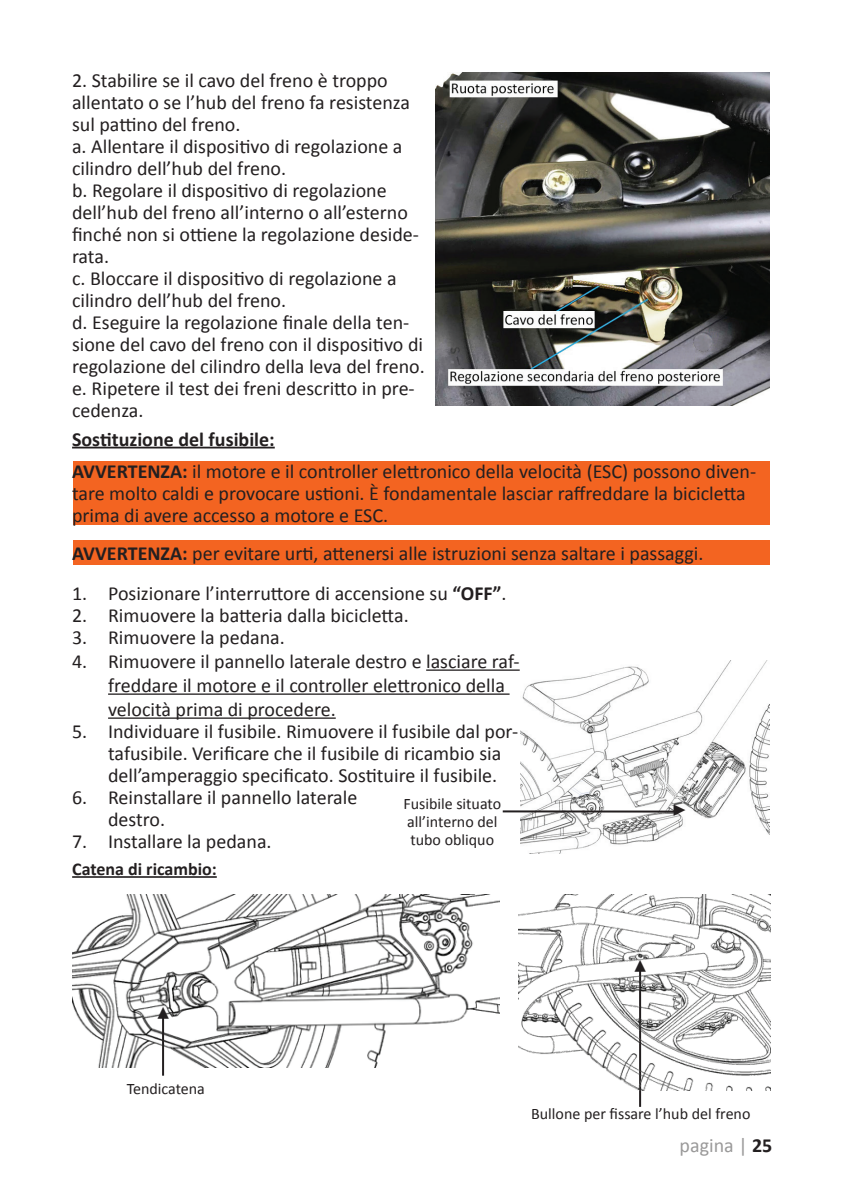
<style>
.page{position:relative;width:842px;height:1191px;background:#fff}
.page>*{position:absolute;margin:0;border:0;box-sizing:border-box;transform-origin:0 0}
.t1{font:24px "Minion Pro";color:#231f20}
.t2{font:20px/22px "Calibri";color:#231f20}
.t3{font:20px "Calibri";color:#9a9999}
.t4{font:700 18px "Calibri";color:#231f20}
.t5{font:16px/18px "Calibri";color:#231f20}
.s1{font-weight:700}
.s2{font-weight:700;color:#231f20}
</style>
<div class="page">
<div style="left:73px;top:540px;width:696px;height:25px;background:#f36421"></div>
<div style="left:73px;top:461px;width:696px;height:64px;background:#f36421"></div>
<img style="left:521px;top:661px;width:249px;height:192px">
<hr style="left:503px;top:810px;width:172px;height:3px;background:#231f20">
<hr style="left:72px;top:447px;width:203px;height:1px;background:#231f20">
<hr style="left:426px;top:669px;width:94px;height:2px;background:#231f20">
<hr style="left:108px;top:693px;width:401px;height:2px;background:#231f20">
<hr style="left:108px;top:717px;width:228px;height:2px;background:#231f20">
<img style="left:435px;top:72px;width:334px;height:333px">
<img style="left:72px;top:894px;width:427px;height:173px">
<hr style="left:162px;top:1018px;width:2px;height:58px;background:#231f20">
<hr style="left:639px;top:970px;width:2px;height:137px;background:#231f20">
<img style="left:518px;top:894px;width:252px;height:196px">
<hr style="left:72px;top:876px;width:145px;height:2px;background:#231f20">
<p class="t2" style="left:72px;top:69px;width:354px">2. Stabilire se il cavo del freno è troppo allentato o se l’hub del freno fa resistenza sul pattino del freno.<br>a. Allentare il dispositivo di regolazione a cilindro dell’hub del freno.<br>b. Regolare il dispositivo di regolazione dell’hub del freno all’interno o all’esterno finché non si ottiene la regolazione deside&shy;rata.<br>c. Bloccare il dispositivo di regolazione a cilindro dell’hub del freno.<br>d. Eseguire la regolazione finale della ten&shy;sione del cavo del freno con il dispositivo di regolazione del cilindro della leva del freno. e. Ripetere il test dei freni descritto in pre&shy;cedenza.</p>
<p class="t2" style="left:72px;top:423px;width:685px;line-height:32px"><span class="s1">Sostituzione del fusibile:<br>AVVERTENZA:</span> il motore e il controller elettronico della velocità (ESC) possono diven-</p>
<p class="t2" style="left:72px;top:482px;width:675px">tare molto caldi e provocare ustioni. È fondamentale lasciar raffreddare la bicicletta prima di avere accesso a motore e ESC.</p>
<p class="t2" style="left:72px;top:542px;width:633px"><span class="s1">AVVERTENZA:</span> per evitare urti, attenersi alle istruzioni senza saltare i passaggi.</p>
<p class="t2" style="left:72px;top:582px;width:436px">1. Posizionare l’interruttore di accensione su <span class="s1">“OFF”</span>.</p>
<p class="t2" style="left:72px;top:604px;width:338px">2. Rimuovere la batteria dalla bicicletta.</p>
<p class="t2" style="left:72px;top:626px;width:214px">3. Rimuovere la pedana.</p>
<p class="t2" style="left:108px;top:649px;width:413px;line-height:24px;text-indent:-36px">4. Rimuovere il pannello laterale destro e lasciare raf&shy;freddare il motore e il controller elettronico della velocità prima di procedere.</p>
<p class="t2" style="left:108px;top:720px;width:411px;text-indent:-36px">5. Individuare il fusibile. Rimuovere il fusibile dal por&shy;tafusibile. Verificare che il fusibile di ricambio sia dell’amperaggio specificato. Sostituire il fusibile.</p>
<p class="t2" style="left:108px;top:786px;width:251px;text-indent:-36px">6. Reinstallare il pannello laterale destro.</p>
<p class="t2" style="left:72px;top:830px;width:201px">7. Installare la pedana.</p>
<p class="t5" style="left:403px;top:795px;width:99px">Fusibile situato all’interno del tubo obliquo</p>
<p class="t1" style="left:686px;top:828px;width:16px;rotate:-180deg">◀</p>
<p class="t4" style="left:72px;top:858px;width:146px">Catena di ricambio:</p>
<p class="t1" style="left:181px;top:1006px;width:16px;rotate:90deg">◀</p>
<p class="t5" style="left:127px;top:1079px;width:80px">Tendicatena</p>
<p class="t1" style="left:658px;top:958px;width:16px;rotate:90deg">◀</p>
<p class="t5" style="left:531px;top:1105px;width:221px">Bullone per fissare l’hub del freno</p>
<p class="t3" style="left:679px;top:1133px;width:94px">pagina | <span class="s2">25</span></p>
</div>
